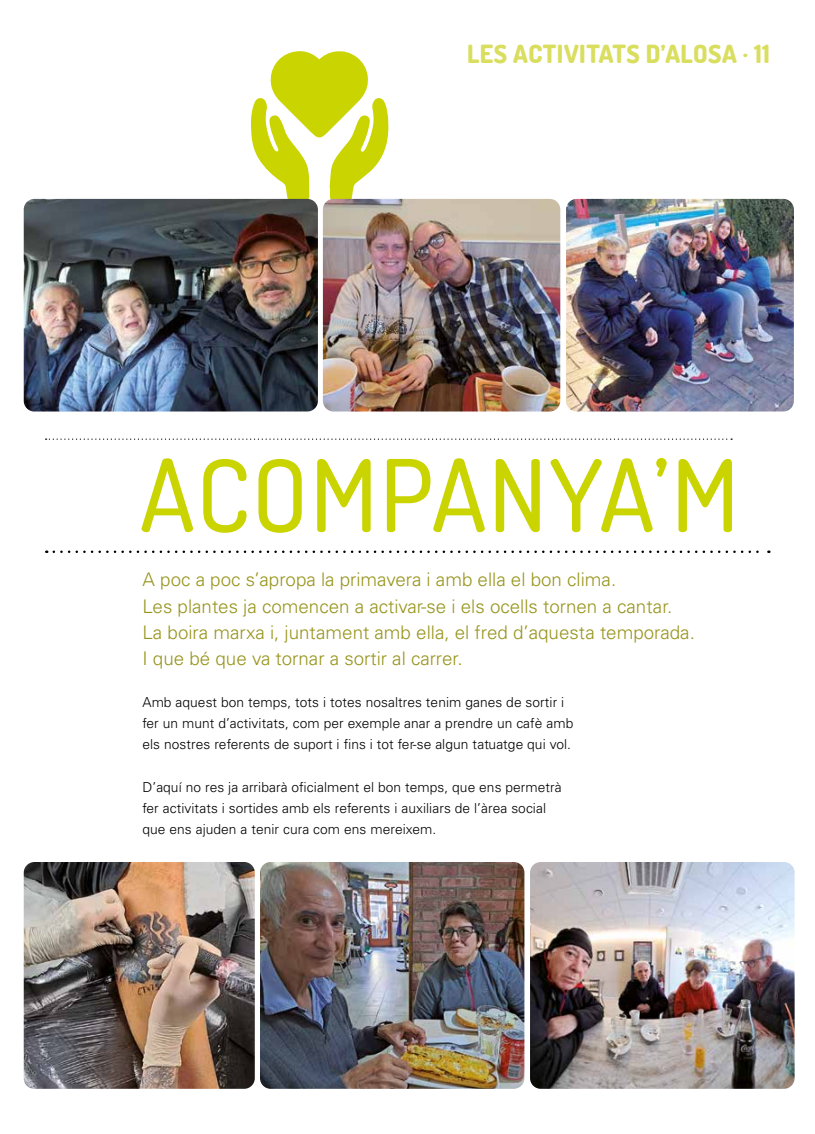
<style>
.page{position:relative;width:815px;height:1134px;background:#fff}
.page>*{position:absolute;margin:0;border:0;box-sizing:border-box;transform-origin:0 0}
.t1{font:500 100.25px "Dosis";letter-spacing:.02em;color:#c9d400}
.t2{font:800 25px "Dosis";letter-spacing:.02em;color:#d9de5e}
.t3{font:300 18.75px/26.2px "Univers";color:#98951e}
.t4{font:300 13.75px/21.2px "Univers";letter-spacing:.005em;color:#000}
</style>
<div class="page">
<svg style="left:251px;top:51px;width:138px;height:148px"></svg>
<svg style="left:54px;top:550px;width:715px;height:3px"></svg>
<svg style="left:46px;top:438px;width:686px;height:2px"></svg>
<img style="left:24px;top:862px;width:231px;height:227px">
<img style="left:260px;top:862px;width:264px;height:227px">
<img style="left:530px;top:862px;width:265px;height:227px">
<img style="left:566px;top:199px;width:228px;height:212px">
<img style="left:323px;top:199px;width:237px;height:212px">
<img style="left:24px;top:199px;width:294px;height:212px">
<h2 class="t2" style="left:467px;top:38px;width:304px">LES ACTIVITATS D’ALOSA · 11</h2>
<h1 class="t1" style="left:140px;top:430px;width:601px">ACOMPANYA’M</h1>
<h3 class="t3" style="left:143px;top:566px;width:554px">A poc a poc s’apropa la primavera i amb ella el bon clima.<br>Les plantes ja comencen a activar-se i els ocells tornen a cantar.<br>La boira marxa i, juntament amb ella, el fred d’aquesta temporada.<br>I que bé que va tornar a sortir al carrer.</h3>
<p class="t4" style="left:142px;top:691px;width:432px">Amb aquest bon temps, tots i totes nosaltres tenim ganes de sortir i fer un munt d’activitats, com per exemple anar a prendre un cafè amb els nostres referents de suport i fins i tot fer-se algun tatuatge qui vol.</p>
<p class="t4" style="left:142px;top:776px;width:421px">D’aquí no res ja arribarà oficialment el bon temps, que ens permetrà fer activitats i sortides amb els referents i auxiliars de l’àrea social que ens ajuden a tenir cura com ens mereixem.</p>
</div>
